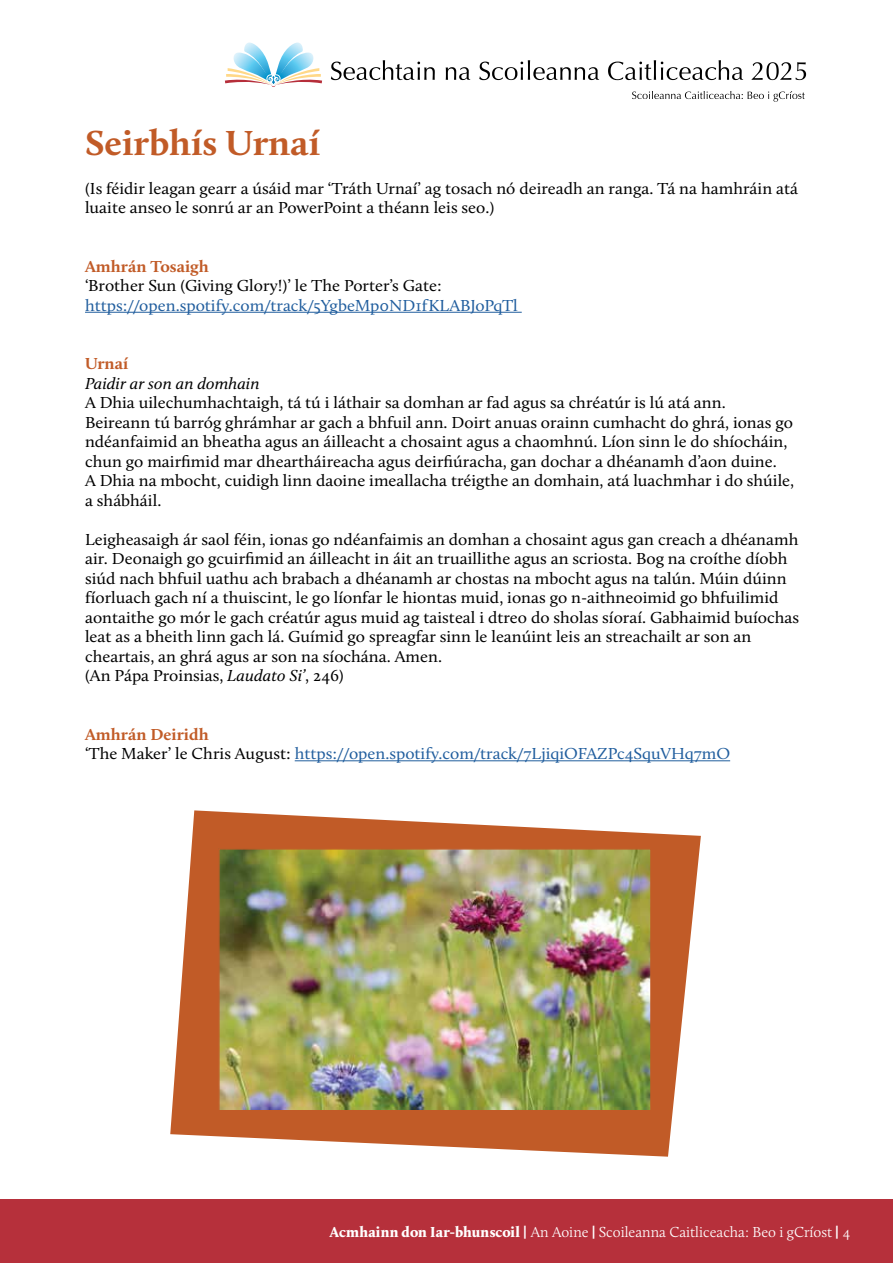
<style>
.page{position:relative;width:893px;height:1263px;background:#fff}
.page>*{position:absolute;margin:0;border:0;box-sizing:border-box;transform-origin:0 0}
.t1{font:700 36px "Calluna";color:#c15b27;scale:1.05 1}
.t2{font:16.5px/19.5px "Calluna";color:#000;scale:1.05 1}
.t3{font:16.5px/19.5px "Calluna";color:#215e9e;scale:1.05 1}
.t4{font:italic 16.5px "Calluna";color:#000;scale:1.05 1}
.t5{font:700 16.5px "Calluna";color:#c15b27;scale:1.05 1}
.t6{font:300 15px "Calluna";color:#fff}
.s1{font-style:italic}
.s2{font-weight:700;color:#c15b27}
.s3{color:#000}
.s4{font-weight:900}
.s5{font-family:"Karmina";font-weight:700}
</style>
<div class="page">
<div style="left:0;top:1199px;width:893px;height:64px;background:#b6303b"></div>
<svg style="left:225px;top:43px;width:97px;height:44px"></svg>
<svg style="left:632px;top:91px;width:173px;height:11px"></svg>
<svg style="left:331px;top:60px;width:104px;height:20px"></svg>
<svg style="left:446px;top:67px;width:24px;height:13px"></svg>
<svg style="left:479px;top:60px;width:120px;height:20px"></svg>
<svg style="left:608px;top:60px;width:135px;height:20px"></svg>
<svg style="left:751px;top:62px;width:55px;height:18px"></svg>
<hr style="left:85px;top:312px;width:437px;height:1px;background:#215e9e">
<hr style="left:295px;top:760px;width:435px;height:1px;background:#215e9e">
<svg style="left:170px;top:810px;width:531px;height:347px;fill:#c15b27"></svg>
<img style="left:221px;top:851px;width:428px;height:258px">
<div style="left:218px;top:848px;width:434px;height:272px;border:2px solid #c15b27"></div>
<h1 class="t1" style="left:85px;top:120px;width:225px">Seirbhís Urnaí</h1>
<p class="t2" style="left:85px;top:178px;width:681px">(Is féidir leagan gearr a úsáid mar ‘Tráth Urnaí’ ag tosach nó deireadh an ranga. Tá na hamhráin atá luaite anseo le sonrú ar an PowerPoint a théann leis seo.)</p>
<p class="t5" style="left:85px;top:256px;width:120px">Amhrán Tosaigh</p>
<p class="t2" style="left:85px;top:276px;width:341px">‘Brother Sun (Giving Glory!)’ le The Porter’s Gate:</p>
<p class="t3" style="left:85px;top:295px;width:414px">https://open.spotify.com/track/5YgbeMp0ND1fKLABJoPqTl</p>
<p class="t5" style="left:85px;top:353px;width:43px">Urnaí</p>
<p class="t4" style="left:85px;top:373px;width:168px">Paidir ar son an domhain</p>
<p class="t2" style="left:85px;top:393px;width:677px">A Dhia uilechumhachtaigh, tá tú i láthair sa domhan ar fad agus sa chréatúr is lú atá ann.<br>Beireann tú barróg ghrámhar ar gach a bhfuil ann. Doirt anuas orainn cumhacht do ghrá, ionas go ndéanfaimid an bheatha agus an áilleacht a chosaint agus a chaomhnú. Líon sinn le do shíocháin, chun go mairfimid mar dheartháireacha agus deirfiúracha, gan dochar a dhéanamh d’aon duine.<br>A Dhia na mbocht, cuidigh linn daoine imeallacha tréigthe an domhain, atá luachmhar i do shúile, a shábháil.</p>
<p class="t2" style="left:85px;top:529px;width:682px">Leigheasaigh ár saol féin, ionas go ndéanfaimis an domhan a chosaint agus gan creach a dhéanamh air. Deonaigh go gcuirfimid an áilleacht in áit an truaillithe agus an scriosta. Bog na croíthe díobh siúd nach bhfuil uathu ach brabach a dhéanamh ar chostas na mbocht agus na talún. Múin dúinn fíorluach gach ní a thuiscint, le go líonfar le hiontas muid, ionas go n-aithneoimid go bhfuilimid aontaithe go mór le gach créatúr agus muid ag taisteal i dtreo do sholas síoraí. Gabhaimid buíochas leat as a bheith linn gach lá. Guímid go spreagfar sinn le leanúint leis an streachailt ar son an cheartais, an ghrá agus ar son na síochána. Amen.<br>(An Pápa Proinsias, <span class="s1">Laudato Si’</span>, 246)</p>
<p class="t3" style="left:85px;top:724px;width:616px"><span class="s2">Amhrán Deiridh<br></span><span class="s3">‘The Maker’ le Chris August:</span> https://open.spotify.com/track/7LjiqiOFAZPc4SquVHq7mO</p>
<p class="t6" style="left:330px;top:1223px;width:522px"><span class="s4">Acmhainn don Iar-bhunscoil</span> <span class="s5">|</span> An Aoine <span class="s5">|</span> Scoileanna Caitliceacha: Beo i gCríost <span class="s5">|</span> 4</p>
</div>
